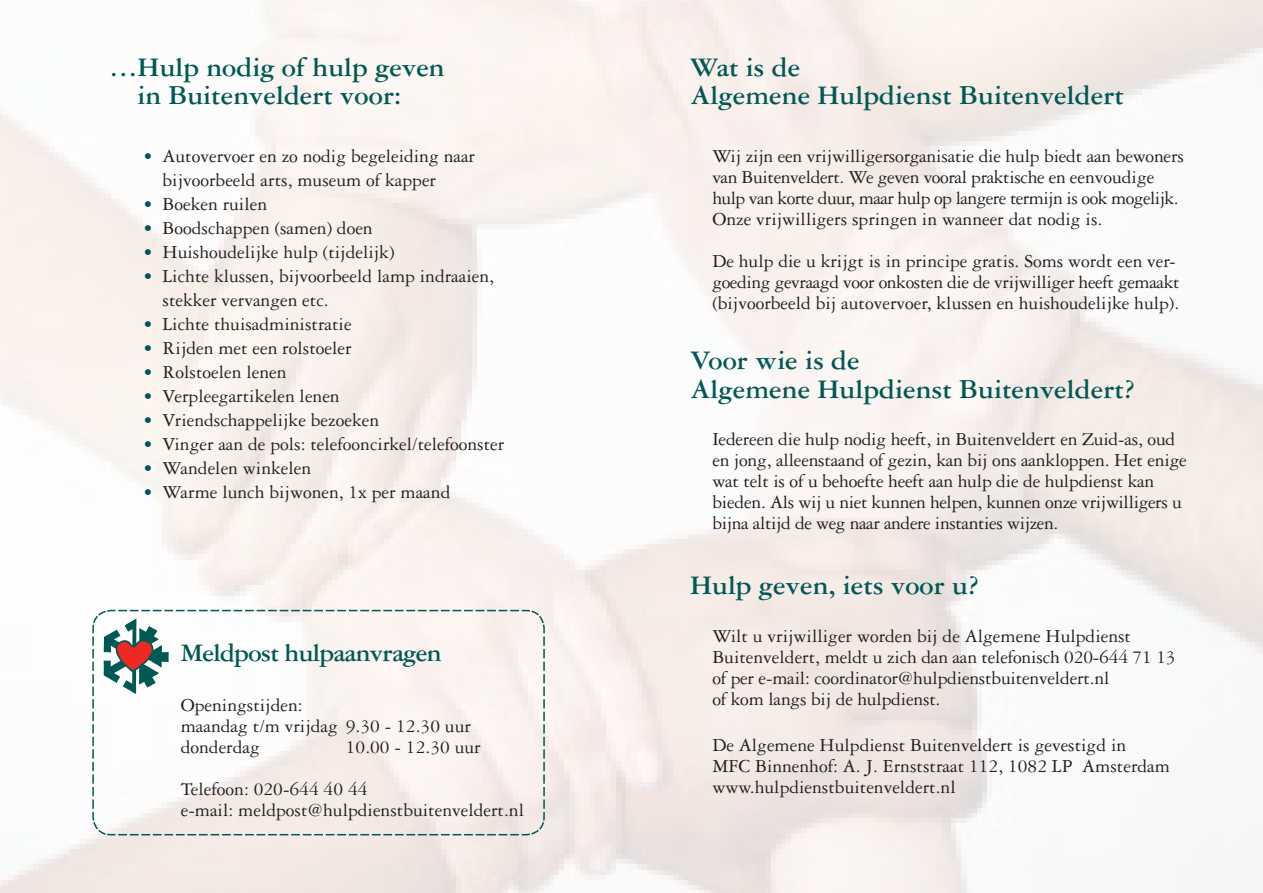
<style>
.page{position:relative;width:1263px;height:893px;background:#fff}
.page>*{position:absolute;margin:0;border:0;box-sizing:border-box;transform-origin:0 0}
.t1{font:700 28.5px/28.5px "Garamond Three";color:#005954}
.t2{font:700 26.85px "Garamond Three";letter-spacing:-.03em;color:#005954}
.t3{font:19.5px/21px "Garamond Three";color:#231f20}
.s1{color:#005954}
</style>
<div class="page">
<svg style="left:92px;top:609px;width:454px;height:226px"></svg>
<h1 class="t1" style="left:109px;top:53px;width:337px;text-align:center">…Hulp nodig of hulp geven in Buitenveldert voor:</h1>
<h1 class="t1" style="left:690px;top:53px;width:435px">Wat is de<br>Algemene Hulpdienst Buitenveldert</h1>
<p class="t3" style="left:163px;top:143px;width:314px;line-height:24px;text-indent:-20px"><span class="s1">•</span> Autovervoer en zo nodig begeleiding naar bijvoorbeeld arts, museum of kapper</p>
<p class="t3" style="left:143px;top:193px;width:126px"><span class="s1">•</span> Boeken ruilen</p>
<p class="t3" style="left:143px;top:217px;width:231px"><span class="s1">•</span> Boodschappen (samen) doen</p>
<p class="t3" style="left:143px;top:241px;width:253px"><span class="s1">•</span> Huishoudelijke hulp (tijdelijk)</p>
<p class="t3" style="left:163px;top:263px;width:333px;line-height:24px;text-indent:-20px"><span class="s1">•</span> Lichte klussen, bijvoorbeeld lamp indraaien, stekker vervangen etc.</p>
<p class="t3" style="left:143px;top:313px;width:210px"><span class="s1">•</span> Lichte thuisadministratie</p>
<p class="t3" style="left:143px;top:337px;width:210px"><span class="s1">•</span> Rijden met een rolstoeler</p>
<p class="t3" style="left:143px;top:361px;width:145px"><span class="s1">•</span> Rolstoelen lenen</p>
<p class="t3" style="left:143px;top:385px;width:198px"><span class="s1">•</span> Verpleegartikelen lenen</p>
<p class="t3" style="left:143px;top:409px;width:238px"><span class="s1">•</span> Vriendschappelijke bezoeken</p>
<p class="t3" style="left:143px;top:433px;width:363px"><span class="s1">•</span> Vinger aan de pols: telefooncirkel/telefoonster</p>
<p class="t3" style="left:143px;top:457px;width:170px"><span class="s1">•</span> Wandelen winkelen</p>
<p class="t3" style="left:143px;top:481px;width:309px"><span class="s1">•</span> Warme lunch bijwonen, 1x per maand</p>
<h2 class="t2" style="left:181px;top:638px;width:262px">Meldpost hulpaanvragen</h2>
<p class="t3" style="left:181px;top:694px;width:292px">Openingstijden:<br>maandag t/m vrijdag 9.30 - 12.30 uur donderdag</p>
<p class="t3" style="left:181px;top:725px;width:301px;line-height:42px;text-indent:165px">10.00 - 12.30 uur<br>Telefoon: 020-644 40 44</p>
<p class="t3" style="left:181px;top:799px;width:345px">e-mail: meldpost@hulpdienstbuitenveldert.nl</p>
<p class="t3" style="left:712px;top:145px;width:473px">Wij zijn een vrijwilligersorganisatie die hulp biedt aan bewoners van Buitenveldert. We geven vooral praktische en eenvoudige hulp van korte duur, maar hulp op langere termijn is ook mogelijk.<br>Onze vrijwilligers springen in wanneer dat nodig is.</p>
<p class="t3" style="left:712px;top:250px;width:469px">De hulp die u krijgt is in principe gratis. Soms wordt een ver&shy;goeding gevraagd voor onkosten die de vrijwilliger heeft gemaakt (bijvoorbeeld bij autovervoer, klussen en huishoudelijke hulp).</p>
<h1 class="t1" style="left:690px;top:346px;width:446px">Voor wie is de<br>Algemene Hulpdienst Buitenveldert?</h1>
<p class="t3" style="left:712px;top:428px;width:476px">Iedereen die hulp nodig heeft, in Buitenveldert en Zuid-as, oud en jong, alleenstaand of gezin, kan bij ons aankloppen. Het enige wat telt is of u behoefte heeft aan hulp die de hulpdienst kan bieden. Als wij u niet kunnen helpen, kunnen onze vrijwilligers u bijna altijd de weg naar andere instanties wijzen.</p>
<h1 class="t1" style="left:690px;top:570px;width:290px">Hulp geven, iets voor u?</h1>
<p class="t3" style="left:712px;top:625px;width:465px">Wilt u vrijwilliger worden bij de Algemene Hulpdienst Buitenveldert, meldt u zich dan aan telefonisch 020-644 71 13 of per e-mail: coordinator@hulpdienstbuitenveldert.nl<br>of kom langs bij de hulpdienst.</p>
<p class="t3" style="left:712px;top:734px;width:459px">De Algemene Hulpdienst Buitenveldert is gevestigd in<br>MFC Binnenhof: A. J. Ernststraat 112, 1082 LP Amsterdam www.hulpdienstbuitenveldert.nl</p>
</div>
